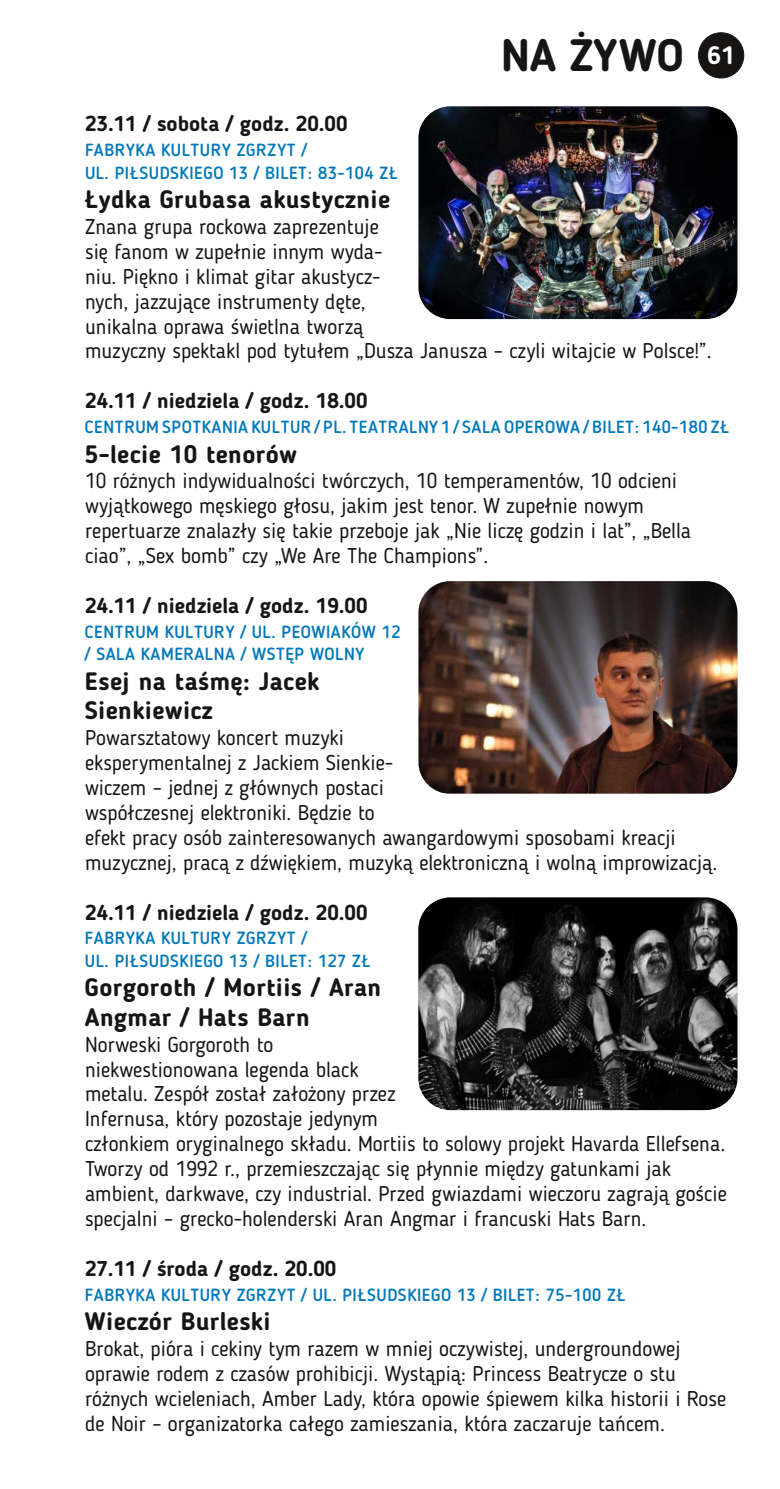
<style>
.page{position:relative;width:780px;height:1489px;background:#fff}
.page>*{position:absolute;margin:0;border:0;box-sizing:border-box;transform-origin:0 0}
.t1{font:700 45px "Blogger Sans";color:#171414}
.t2{font:700 25px/29.5px "Blogger Sans";letter-spacing:.015em;color:#171414}
.t3{font:21.25px/25px "Blogger Sans";color:#171414}
.t4{font:700 21.25px "Blogger Sans";color:#171414}
.t5{font:500 17.5px/22.5px "Blogger Sans";letter-spacing:.03em;color:#0078ba}
.s1{font-size:25px;color:#fff}
</style>
<div class="page">
<div style="left:698px;top:32px;width:46px;height:46px;background:#171414;border:1px solid #171414;border-radius:50%"></div>
<img style="left:418px;top:106px;width:319px;height:213px;border-radius:32px">
<img style="left:418px;top:581px;width:319px;height:212px;border-radius:32px">
<img style="left:418px;top:897px;width:319px;height:213px;border-radius:32px">
<p class="t4" style="left:85px;top:115px;width:264px">23.11 / sobota / godz. 20.00</p>
<p class="t5" style="left:85px;top:140px;width:314px">FABRYKA KULTURY ZGRZYT /<br>UL. PIŁSUDSKIEGO 13 / BILET: 83-104 ZŁ</p>
<p class="t2" style="left:85px;top:187px;width:307px">Łydka Grubasa akustycznie</p>
<h1 class="t1" style="left:501px;top:37px;width:235px">NA ŻYWO <span class="s1">61</span></h1>
<p class="t3" style="left:85px;top:216px;width:628px">Znana grupa rockowa zaprezentuje<br>się fanom w zupełnie innym wyda-<br>niu. Piękno i klimat gitar akustycz-<br>nych, jazzujące instrumenty dęte,<br>unikalna oprawa świetlna tworzą<br>muzyczny spektakl pod tytułem „Dusza Janusza – czyli witajcie w Polsce!”.</p>
<p class="t4" style="left:85px;top:392px;width:284px">24.11 / niedziela / godz. 18.00</p>
<p class="t5" style="left:85px;top:417px;width:645px">CENTRUM SPOTKANIA KULTUR / PL. TEATRALNY 1 / SALA OPEROWA / BILET: 140-180 ZŁ</p>
<p class="t2" style="left:85px;top:441px;width:213px">5-lecie 10 tenorów</p>
<p class="t3" style="left:85px;top:470px;width:607px">10 różnych indywidualności twórczych, 10 temperamentów, 10 odcieni wyjątkowego męskiego głosu, jakim jest tenor. W zupełnie nowym repertuarze znalazły się takie przeboje jak „Nie liczę godzin i lat”, „Bella ciao”, „Sex bomb” czy „We Are The Champions”.</p>
<p class="t4" style="left:85px;top:597px;width:284px">24.11 / niedziela / godz. 19.00</p>
<p class="t5" style="left:85px;top:622px;width:317px">CENTRUM KULTURY / UL. PEOWIAKÓW 12 / SALA KAMERALNA / WSTĘP WOLNY</p>
<p class="t2" style="left:85px;top:668px;width:236px">Esej na taśmę: Jacek<br>Sienkiewicz</p>
<p class="t3" style="left:85px;top:727px;width:633px">Powarsztatowy koncert muzyki<br>eksperymentalnej z Jackiem Sienkie-<br>wiczem – jednej z głównych postaci<br>współczesnej elektroniki. Będzie to<br>efekt pracy osób zainteresowanych awangardowymi sposobami kreacji muzycznej, pracą z dźwiękiem, muzyką elektroniczną i wolną improwizacją.</p>
<p class="t4" style="left:85px;top:903px;width:284px">24.11 / niedziela / godz. 20.00</p>
<p class="t5" style="left:85px;top:928px;width:287px">FABRYKA KULTURY ZGRZYT /<br>UL. PIŁSUDSKIEGO 13 / BILET: 127 ZŁ</p>
<p class="t2" style="left:85px;top:975px;width:298px">Gorgoroth / Mortiis / Aran<br>Angmar / Hats Barn</p>
<p class="t3" style="left:85px;top:1033px;width:643px">Norweski Gorgoroth to<br>niekwestionowana legenda black<br>metalu. Zespół został założony przez<br>Infernusa, który pozostaje jedynym<br>członkiem oryginalnego składu. Mortiis to solowy projekt Havarda Ellefsena.<br>Tworzy od 1992 r., przemieszczając się płynnie między gatunkami jak ambient, darkwave, czy industrial. Przed gwiazdami wieczoru zagrają goście specjalni – grecko-holenderski Aran Angmar i francuski Hats Barn.</p>
<p class="t4" style="left:85px;top:1259px;width:253px">27.11 / środa / godz. 20.00</p>
<p class="t5" style="left:85px;top:1284px;width:542px">FABRYKA KULTURY ZGRZYT / UL. PIŁSUDSKIEGO 13 / BILET: 75-100 ZŁ</p>
<p class="t2" style="left:85px;top:1308px;width:187px">Wieczór Burleski</p>
<p class="t3" style="left:85px;top:1337px;width:642px">Brokat, pióra i cekiny tym razem w mniej oczywistej, undergroundowej oprawie rodem z czasów prohibicji. Wystąpią: Princess Beatrycze o stu różnych wcieleniach, Amber Lady, która opowie śpiewem kilka historii i Rose de Noir – organizatorka całego zamieszania, która zaczaruje tańcem.</p>
</div>
